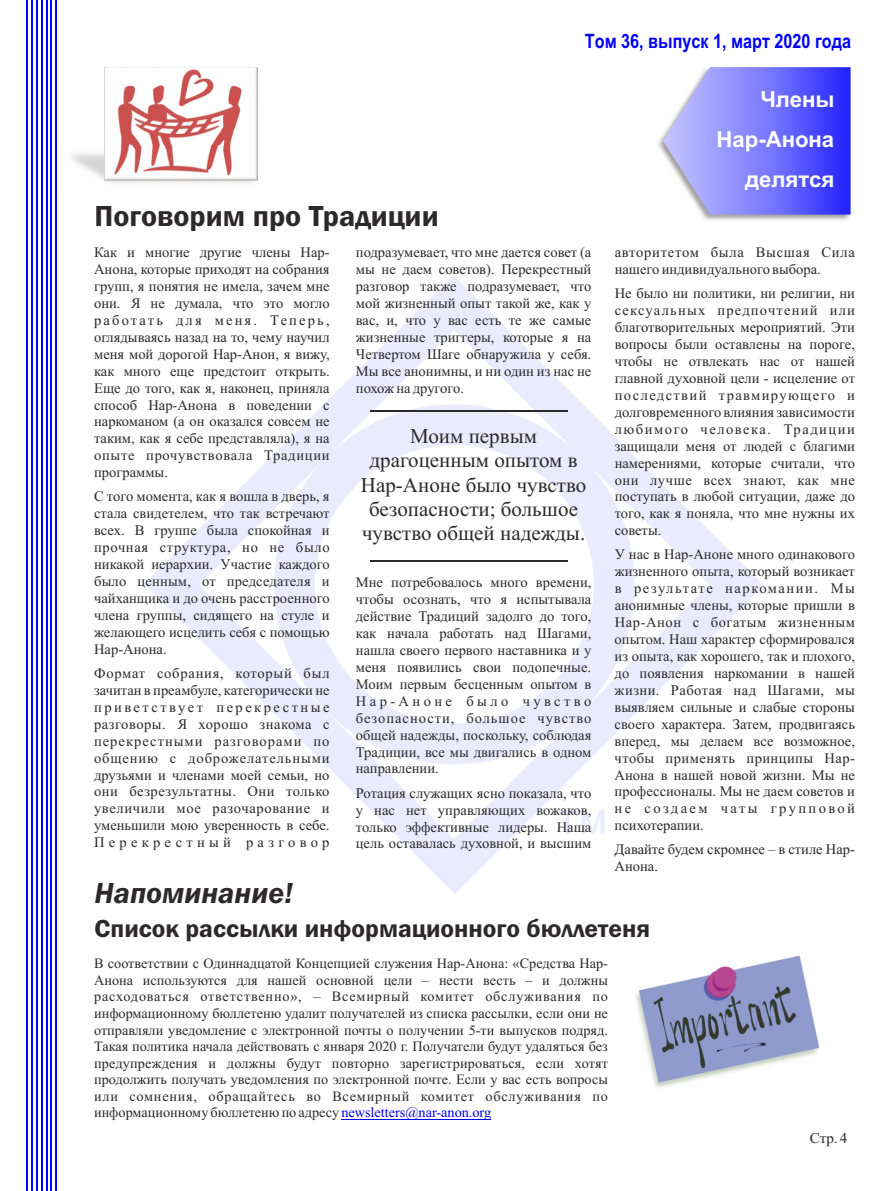
<style>
.page{position:relative;width:893px;height:1191px;background:#fff}
.page>*{position:absolute;margin:0;border:0;box-sizing:border-box;transform-origin:0 0}
.t1{font:600 30px "Franklin Gothic";color:#2b2929}
.t2{font:italic 600 30px "Franklin Gothic";color:#2b2929}
.t3{font:600 25.5px "Franklin Gothic";color:#2b2929}
.t4{font:700 22.2px/40.2px "Arial";color:#fff;text-align:right}
.t5{font:21px/24.5px "Times New Roman";color:#2b2929;text-align:center}
.t6{font:700 19.8px "Arial Narrow";color:#00f}
.t7{font:15px "Times New Roman";color:#2b2929}
.t8{font:14.55px/17px "Times New Roman";color:#2b2929;text-align:justify}
.t9{font:14.25px/16.5px "Times New Roman";color:#2b2929;text-align:justify}
.s1{color:#00f}
</style>
<div class="page">
<img style="left:104px;top:67px;width:154px;height:114px">
<img style="left:658px;top:67px;width:193px;height:153px">
<svg style="left:663px;top:67px;width:187px;height:148px;background:#8282fc"></svg>
<hr style="left:27px;top:0;width:1px;height:1191px;background:#00f">
<hr style="left:31px;top:0;width:2px;height:1191px;background:#00f">
<hr style="left:36px;top:0;width:2px;height:1191px;background:#00f">
<hr style="left:41px;top:0;width:1px;height:1191px;background:#00f">
<hr style="left:46px;top:0;width:1px;height:1191px;background:#00f">
<hr style="left:51px;top:0;width:1px;height:1191px;background:#00f">
<hr style="left:56px;top:0;width:1px;height:1191px;background:#00f">
<hr style="left:341px;top:1118px;width:150px;height:1px;background:#00f">
<img style="left:636px;top:956px;width:184px;height:132px">
<hr style="left:370px;top:410px;width:198px;height:2px;background:#2b2929">
<hr style="left:370px;top:560px;width:198px;height:2px;background:#2b2929">
<h3 class="t6" style="left:585px;top:34px;width:268px">Том 36, выпуск 1, март 2020 года</h3>
<h1 class="t1" style="left:94px;top:205px;width:346px">Поговорим про Традиции</h1>
<p class="t8" style="left:94px;top:245px;width:237px">Как и многие другие члены Нар-Анона, которые приходят на собрания групп, я понятия не имела, зачем мне они. Я не думала, что это могло работать для меня. Теперь, оглядываясь назад на то, чему научил меня мой дорогой Нар-Анон, я вижу, как много еще предстоит открыть.<br>Еще до того, как я, наконец, приняла способ Нар-Анона в поведении с наркоманом (а он оказался совсем не таким, как я себе представляла), я на опыте прочувствовала Традиции программы.</p>
<p class="t8" style="left:94px;top:489px;width:237px">С того момента, как я вошла в дверь, я стала свидетелем, что так встречают всех. В группе была спокойная и прочная структура, но не было никакой иерархии. Участие каждого было ценным, от председателя и чайханщика и до очень расстроенного члена группы, сидящего на стуле и желающего исцелить себя с помощью Нар-Анона.</p>
<p class="t8" style="left:94px;top:666px;width:237px">Формат собрания, который был зачитан в преамбуле, категорически не приветствует перекрестные разговоры. Я хорошо знакома с перекрестными разговорами по общению с доброжелательными друзьями и членами моей семьи, но они безрезультатны. Они только увеличили мое разочарование и уменьшили мою уверенность в себе.<br>Перекрестный разговор</p>
<p class="t8" style="left:356px;top:245px;width:237px">подразумевает, что мне дается совет (а мы не даем советов). Перекрестный разговор также подразумевает, что мой жизненный опыт такой же, как у вас, и, что у вас есть те же самые жизненные триггеры, которые я на Четвертом Шаге обнаружила у себя.<br>Мы все анонимны, и ни один из нас не похож на другого.</p>
<h3 class="t5" style="left:361px;top:425px;width:227px">Моим первым драгоценным опытом в<br>Нар-Аноне было чувство безопасности; большое чувство общей надежды.</h3>
<p class="t8" style="left:356px;top:575px;width:237px">Мне потребовалось много времени, чтобы осознать, что я испытывала действие Традиций задолго до того, как начала работать над Шагами, нашла своего первого наставника и у меня появились свои подопечные.<br>Моим первым бесценным опытом в Нар-Аноне было чувство безопасности, большое чувство общей надежды, поскольку, соблюдая Традиции, все мы двигались в одном направлении.</p>
<p class="t8" style="left:356px;top:785px;width:237px">Ротация служащих ясно показала, что у нас нет управляющих вожаков, только эффективные лидеры. Наша цель оставалась духовной, и высшим</p>
<h3 class="t4" style="left:716px;top:81px;width:119px">Члены<br>Нар-Анона делятся</h3>
<p class="t8" style="left:615px;top:245px;width:242px">авторитетом была Высшая Сила нашего индивидуального выбора.</p>
<p class="t8" style="left:615px;top:286px;width:242px">Не было ни политики, ни религии, ни сексуальных предпочтений или благотворительных мероприятий. Эти вопросы были оставлены на пороге, чтобы не отвлекать нас от нашей главной духовной цели - исцеление от последствий травмирующего и долговременного влияния зависимости любимого человека. Традиции защищали меня от людей с благими намерениями, которые считали, что они лучше всех знают, как мне поступать в любой ситуации, даже до того, как я поняла, что мне нужны их советы.</p>
<p class="t8" style="left:615px;top:547px;width:242px">У нас в Нар-Аноне много одинакового жизненного опыта, который возникает в результате наркомании. Мы анонимные члены, которые пришли в Нар-Анон с богатым жизненным опытом. Наш характер сформировался из опыта, как хорошего, так и плохого, до появления наркомании в нашей жизни. Работая над Шагами, мы выявляем сильные и слабые стороны своего характера. Затем, продвигаясь вперед, мы делаем все возможное, чтобы применять принципы Нар-Анона в нашей новой жизни. Мы не профессионалы. Мы не даем советов и не создаем чаты групповой психотерапии.</p>
<p class="t8" style="left:615px;top:842px;width:242px">Давайте будем скромнее – в стиле Нар-<br>Анона.</p>
<h1 class="t2" style="left:94px;top:882px;width:200px">Напоминание!</h1>
<h2 class="t3" style="left:94px;top:919px;width:557px">Список рассылки информационного бюллетеня</h2>
<p class="t9" style="left:94px;top:956px;width:515px">В соответствии с Одиннадцатой Концепцией служения Нар-Анона: «Средства Нар-Анона используются для нашей основной цели – нести весть – и должны расходоваться ответственно», – Всемирный комитет обслуживания по информационному бюллетеню удалит получателей из списка рассылки, если они не отправляли уведомление с электронной почты о получении 5-ти выпусков подряд.<br>Такая политика начала действовать с января 2020 г. Получатели будут удаляться без предупреждения и должны будут повторно зарегистрироваться, если хотят продолжить получать уведомления по электронной почте. Если у вас есть вопросы или сомнения, обращайтесь во Всемирный комитет обслуживания по информационному бюллетеню по адресу <span class="s1">newsletters@nar-anon.org</span></p>
<p class="t7" style="left:810px;top:1132px;width:39px">Стр. 4</p>
</div>
